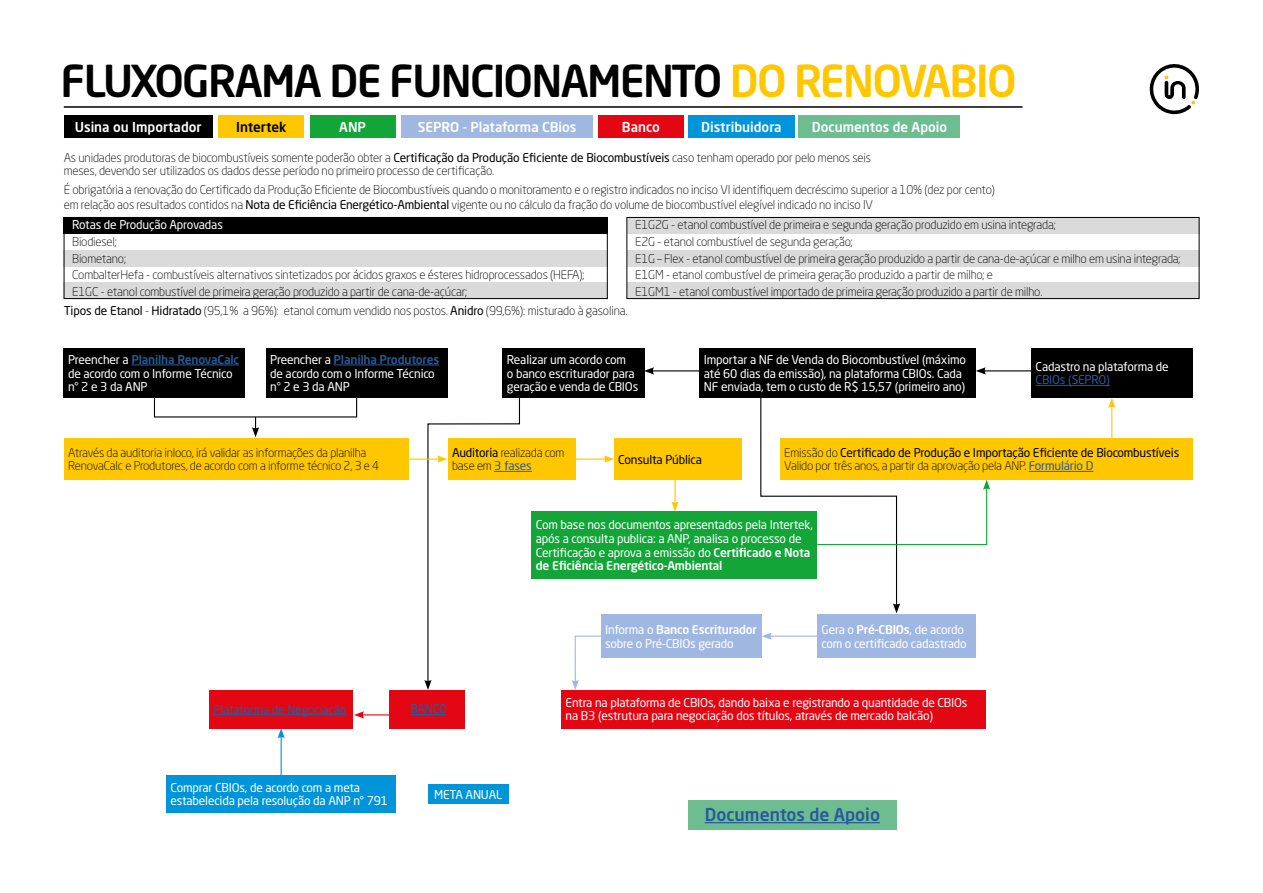
<style>
.page{position:relative;width:1263px;height:893px;background:#fff}
.page>*{position:absolute;margin:0;border:0;box-sizing:border-box;transform-origin:0 0}
.t1{font:500 43.5px "Neo Sans Std";letter-spacing:-.04em;color:#000}
.t2{font:500 17.4px "Neo Sans Std";color:#275b9b}
.t3{font:500 13.5px "Neo Sans Std";color:#fff}
.t4{font:500 13.5px "Neo Sans Std";color:#000}
.t5{font:300 12px/16.6px "Neo Sans Std";letter-spacing:-.015em;color:#000}
.t6{font:12px/13.6px "Neo Sans Std";letter-spacing:-.015em;color:#fff}
.t7{font:12px/13.6px "Neo Sans Std";letter-spacing:-.015em;color:#000}
.t8{font:12px "Neo Sans Std";letter-spacing:-.015em;color:#275b9b}
.s1{color:#fec700}
.s2{font-weight:400}
.s3{font-weight:500;color:#275b9b}
.s4{font-weight:400;color:#275b9b}
.s5{font-weight:300}
.s6{color:#275b9b}
.s7{font-weight:500}
</style>
<div class="page">
<div style="left:626px;top:250px;width:573px;height:16px;background:#dadada"></div>
<div style="left:626px;top:217px;width:573px;height:16px;background:#dadada"></div>
<div style="left:626px;top:283px;width:573px;height:16px;background:#dadada"></div>
<div style="left:626px;top:217px;width:573px;height:82px;border:1px solid #000"></div>
<hr style="left:64px;top:106px;width:958px;height:2px;background:#000">
<div style="left:64px;top:116px;width:149px;height:22px;background:#000"></div>
<div style="left:219px;top:116px;width:85px;height:22px;background:#fec700"></div>
<div style="left:310px;top:116px;width:85px;height:22px;background:#13a538"></div>
<div style="left:401px;top:116px;width:192px;height:22px;background:#a0b8e1"></div>
<div style="left:817px;top:614px;width:159px;height:44px;background:#a0b8e1"></div>
<div style="left:601px;top:614px;width:160px;height:44px;background:#a0b8e1"></div>
<div style="left:598px;top:116px;width:85px;height:22px;background:#e30613"></div>
<div style="left:688px;top:116px;width:106px;height:22px;background:#0095db"></div>
<div style="left:799px;top:116px;width:161px;height:22px;background:#6dbd91"></div>
<div style="left:688px;top:800px;width:208px;height:29px;background:#6dbd91"></div>
<hr style="left:705px;top:822px;width:175px;height:1px;background:#275b9b">
<svg style="left:1150px;top:64px;width:49px;height:50px"></svg>
<div style="left:64px;top:348px;width:181px;height:50px;background:#000"></div>
<hr style="left:131px;top:364px;width:108px;height:1px;background:#275b9b">
<div style="left:64px;top:438px;width:345px;height:42px;background:#fec700"></div>
<div style="left:561px;top:690px;width:425px;height:38px;background:#e30613"></div>
<div style="left:389px;top:690px;width:76px;height:38px;background:#e30613"></div>
<hr style="left:411px;top:714px;width:35px;height:1px;background:#275b9b">
<div style="left:166px;top:775px;width:230px;height:38px;background:#0095db"></div>
<div style="left:428px;top:784px;width:81px;height:20px;background:#0095db"></div>
<div style="left:209px;top:690px;width:144px;height:38px;background:#e30613"></div>
<hr style="left:214px;top:714px;width:132px;height:1px;background:#275b9b">
<div style="left:448px;top:438px;width:127px;height:42px;background:#fec700"></div>
<hr style="left:494px;top:471px;width:38px;height:1px;background:#275b9b">
<div style="left:614px;top:438px;width:128px;height:42px;background:#fec700"></div>
<div style="left:780px;top:438px;width:412px;height:42px;background:#fec700"></div>
<hr style="left:1029px;top:471px;width:64px;height:1px;background:#275b9b">
<div style="left:531px;top:512px;width:286px;height:67px;background:#13a538"></div>
<div style="left:266px;top:348px;width:181px;height:50px;background:#000"></div>
<hr style="left:334px;top:364px;width:105px;height:1px;background:#275b9b">
<div style="left:1031px;top:348px;width:161px;height:50px;background:#000"></div>
<hr style="left:1036px;top:385px;width:74px;height:1px;background:#275b9b">
<div style="left:700px;top:348px;width:276px;height:50px;background:#000"></div>
<div style="left:503px;top:348px;width:142px;height:50px;background:#000"></div>
<div style="left:64px;top:217px;width:544px;height:16px;background:#000"></div>
<div style="left:64px;top:250px;width:544px;height:16px;background:#dadada"></div>
<div style="left:64px;top:283px;width:544px;height:16px;background:#dadada"></div>
<div style="left:64px;top:217px;width:544px;height:82px;border:1px solid #000"></div>
<svg style="left:252px;top:417px;width:7px;height:20px"></svg>
<hr style="left:674px;top:480px;width:2px;height:24px;background:#fec700">
<svg style="left:671px;top:502px;width:8px;height:10px"></svg>
<div style="left:154px;top:397px;width:203px;height:20px;border:1px solid #000"></div>
<hr style="left:575px;top:458px;width:31px;height:2px;background:#fec700">
<svg style="left:604px;top:455px;width:10px;height:8px"></svg>
<hr style="left:409px;top:458px;width:31px;height:2px;background:#fec700">
<svg style="left:424px;top:397px;width:97px;height:293px"></svg>
<svg style="left:760px;top:398px;width:230px;height:215px"></svg>
<hr style="left:1111px;top:406px;width:1px;height:32px;background:#fec700">
<svg style="left:1108px;top:398px;width:7px;height:10px"></svg>
<hr style="left:281px;top:736px;width:1px;height:39px;background:#0095db">
<svg style="left:277px;top:728px;width:8px;height:10px"></svg>
<hr style="left:983px;top:370px;width:48px;height:1px;background:#000">
<svg style="left:976px;top:367px;width:10px;height:8px"></svg>
<hr style="left:769px;top:636px;width:48px;height:1px;background:#a0b8e1">
<svg style="left:762px;top:632px;width:10px;height:8px"></svg>
<svg style="left:354px;top:711px;width:35px;height:8px"></svg>
<svg style="left:572px;top:635px;width:29px;height:55px"></svg>
<hr style="left:652px;top:370px;width:48px;height:1px;background:#000">
<svg style="left:645px;top:367px;width:9px;height:8px"></svg>
<h1 class="t1" style="left:61px;top:53px;width:957px">FLUXOGRAMA DE FUNCIONAMENTO <span class="s1">DO RENOVABIO</span></h1>
<p class="t3" style="left:75px;top:118px;width:128px">Usina ou Importador</p>
<p class="t4" style="left:236px;top:118px;width:52px">Intertek</p>
<p class="t3" style="left:339px;top:118px;width:28px">ANP</p>
<p class="t3" style="left:418px;top:118px;width:160px">SEPRO - Plataforma CBios</p>
<p class="t3" style="left:622px;top:118px;width:40px">Banco</p>
<p class="t3" style="left:701px;top:118px;width:82px">Distribuidora</p>
<p class="t3" style="left:812px;top:118px;width:137px">Documentos de Apoio</p>
<p class="t5" style="left:64px;top:150px;width:809px;line-height:13.5px">As unidades produtoras de biocombustíveis somente poderão obter a <span class="s2">Certificação da Produção Eficiente de Biocombustíveis</span> caso tenham operado por pelo menos seis meses, devendo ser utilizados os dados desse período no primeiro processo de certificação.</p>
<p class="t5" style="left:64px;top:182px;width:933px;line-height:15px">É obrigatória a renovação do Certificado da Produção Eficiente de Biocombustíveis quando o monitoramento e o registro indicados no inciso VI identifiquem decréscimo superior a 10% (dez por cento) em relação aos resultados contidos na <span class="s2">Nota de Eficiência Energético-Ambiental</span> vigente ou no cálculo da fração do volume de biocombustível elegível indicado no inciso IV</p>
<p class="t6" style="left:72px;top:218px;width:152px">Rotas de Produção Aprovadas</p>
<p class="t5" style="left:72px;top:233px;width:514px">Biodiesel;<br>Biometano;<br>CombalterHefa - combustíveis alternativos sintetizados por ácidos graxos e ésteres hidroprocessados (HEFA); E1GC - etanol combustível de primeira geração produzido a partir de cana-de-açúcar;</p>
<p class="t5" style="left:64px;top:302px;width:565px"><span class="s2">Tipos de Etanol</span> - <span class="s2">Hidratado</span> (95,1% a 96%): etanol comum vendido nos postos. <span class="s2">Anidro</span> (99,6%): misturado à gasolina.</p>
<p class="t5" style="left:635px;top:217px;width:547px">E1G2G - etanol combustível de primeira e segunda geração produzido em usina integrada;<br>E2G - etanol combustível de segunda geração;<br>E1G – Flex - etanol combustível de primeira geração produzido a partir de cana-de-açúcar e milho em usina integrada; E1GM - etanol combustível de primeira geração produzido a partir de milho; e<br>E1GM1 - etanol combustível importado de primeira geração produzido a partir de milho.</p>
<p class="t6" style="left:68px;top:353px;width:173px">Preencher a <span class="s3">Planilha RenovaCalc </span>de acordo com o Informe Técnico n° 2 e 3 da ANP</p>
<p class="t6" style="left:704px;top:353px;width:264px">Importar a NF de Venda do Biocombustível (máximo até 60 dias da emissão), na plataforma CBIOs. Cada<br>NF enviada, tem o custo de R$ 15,57 (primeiro ano)</p>
<p class="t6" style="left:270px;top:353px;width:171px">Preencher a <span class="s3">Planilha Produtores </span>de acordo com o Informe Técnico n° 2 e 3 da ANP</p>
<p class="t6" style="left:1036px;top:359px;width:135px">Cadastro na plataforma de</p>
<p class="t6" style="left:507px;top:353px;width:133px">Realizar um acordo com<br>o banco escriturador para geração e venda de CBIOs</p>
<p class="t8" style="left:1036px;top:373px;width:76px">CBIOs (SEPRO)</p>
<p class="t5" style="left:68px;top:446px;width:313px;line-height:13.6px">Através da auditoria inloco, irá validar as informações da planilha<br>RenovaCalc e Produtores, de acordo com a informe técnico 2, 3 e 4</p>
<p class="t8" style="left:214px;top:702px;width:134px">Plataforma de Negociação</p>
<p class="t5" style="left:452px;top:446px;width:114px;line-height:13.6px"><span class="s2">Auditoria</span> realizada com base em <span class="s4">3 fases</span></p>
<p class="t7" style="left:618px;top:452px;width:85px">Consulta Pública</p>
<p class="t7" style="left:784px;top:445px;width:396px"><span class="s5">Emissão do</span> Certificado de Produção e Importação Eficiente de Biocombustíveis<br><span class="s5">Valido por três anos, a partir da aprovação pela ANP.</span> <span class="s6">Formulário D</span></p>
<p class="t8" style="left:410px;top:702px;width:38px">BANCO</p>
<p class="t6" style="left:536px;top:518px;width:279px">Com base nos documentos apresentados pela Intertek, após a consulta publica: a ANP, analisa o processo de Certificação e aprova a emissão do <span class="s7">Certificado e Nota de Eficiência Energético-Ambiental</span></p>
<p class="t6" style="left:605px;top:622px;width:153px;line-height:14.4px">Informa o <span class="s7">Banco Escriturador </span>sobre o Pré-CBIOs gerado</p>
<p class="t6" style="left:821px;top:622px;width:147px;line-height:14.4px">Gera o <span class="s7">Pré-CBIOs</span>, de acordo com o certificado cadastrado</p>
<p class="t6" style="left:566px;top:695px;width:403px">Entra na plataforma de CBIOs, dando baixa e registrando a quantidade de CBIOs na B3 (estrutura para negociação dos títulos, através de mercado balcão)</p>
<p class="t6" style="left:170px;top:780px;width:219px">Comprar CBIOs, de acordo com a meta estabelecida pela resolução da ANP n° 791</p>
<p class="t6" style="left:434px;top:787px;width:70px">META ANUAL</p>
<h2 class="t2" style="left:705px;top:804px;width:177px">Documentos de Apoio</h2>
</div>
